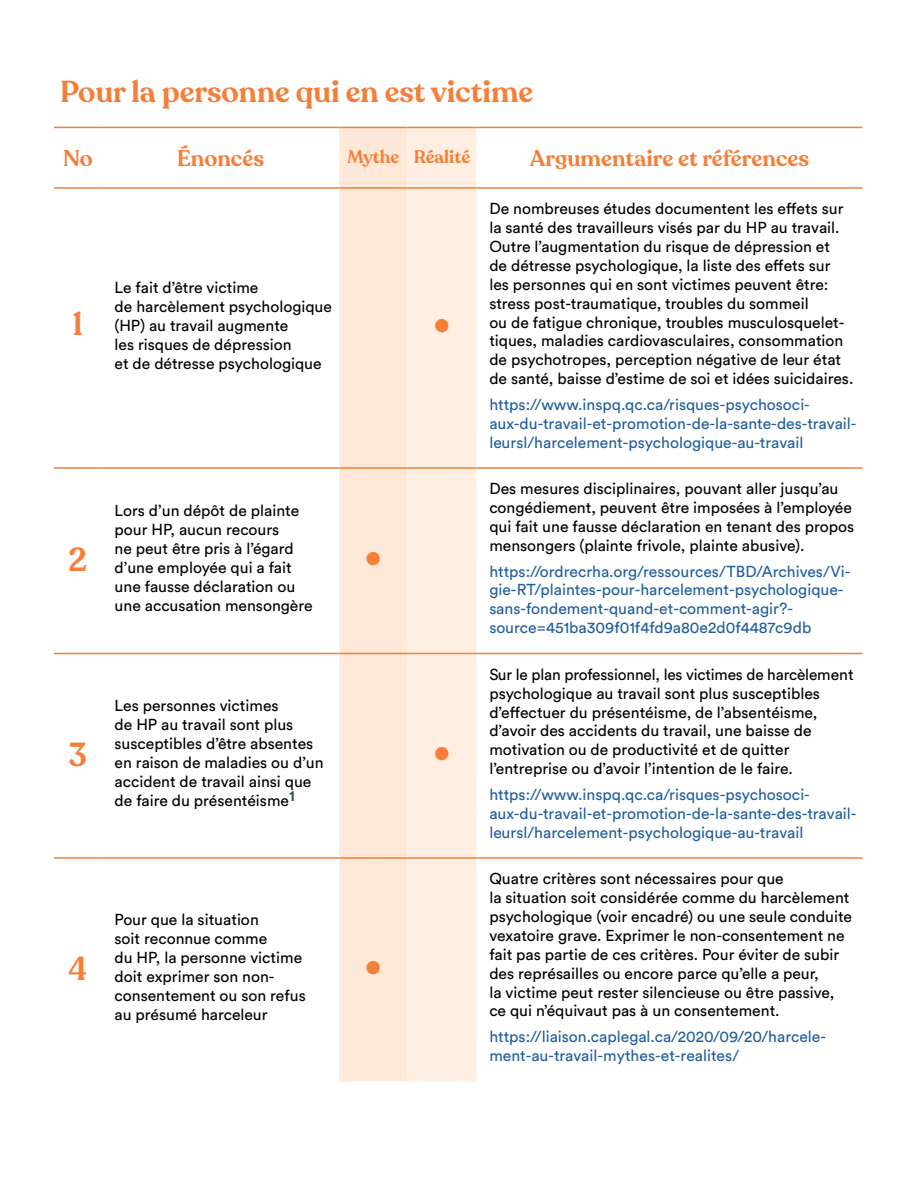
<style>
.page{position:relative;width:918px;height:1188px;background:#fff}
.page>*{position:absolute;margin:0;border:0;box-sizing:border-box;transform-origin:0 0}
.t1{font:600 33px "Recoleta";color:#f57f38;scale:.94 1}
.t2{font:600 30px "Recoleta";color:#f57f38}
.t3{font:600 22.5px "Recoleta";color:#f57f38}
.t4{font:600 18px "Recoleta";color:#f57f38}
.t5{font:18px "Circular Std";color:#f57f38}
.t6{font:15.75px/18.9px "Circular Std";color:#000}
.t7{font:15.75px/18.9px "Circular Std";color:#215e9e}
</style>
<div class="page">
<div style="left:339px;top:128px;width:68px;height:953px;background:#fee8d7"></div>
<div style="left:407px;top:128px;width:70px;height:953px;background:#ffefe3"></div>
<hr style="left:54px;top:127px;width:48px;height:1px;background:#f57f38">
<hr style="left:102px;top:127px;width:237px;height:1px;background:#f57f38">
<hr style="left:339px;top:127px;width:68px;height:1px;background:#f57f38">
<hr style="left:407px;top:127px;width:70px;height:1px;background:#f57f38">
<hr style="left:477px;top:127px;width:385px;height:1px;background:#f57f38">
<hr style="left:54px;top:857px;width:48px;height:2px;background:#f57f38">
<hr style="left:102px;top:857px;width:237px;height:2px;background:#f57f38">
<hr style="left:339px;top:857px;width:68px;height:2px;background:#f57f38">
<hr style="left:407px;top:857px;width:70px;height:2px;background:#f57f38">
<hr style="left:477px;top:857px;width:385px;height:2px;background:#f57f38">
<hr style="left:54px;top:187px;width:48px;height:2px;background:#f57f38">
<hr style="left:102px;top:187px;width:237px;height:2px;background:#f57f38">
<hr style="left:339px;top:187px;width:68px;height:2px;background:#f57f38">
<hr style="left:407px;top:187px;width:70px;height:2px;background:#f57f38">
<hr style="left:477px;top:187px;width:385px;height:2px;background:#f57f38">
<hr style="left:54px;top:467px;width:48px;height:2px;background:#f57f38">
<hr style="left:102px;top:467px;width:237px;height:2px;background:#f57f38">
<hr style="left:339px;top:467px;width:68px;height:2px;background:#f57f38">
<hr style="left:407px;top:467px;width:70px;height:2px;background:#f57f38">
<hr style="left:477px;top:467px;width:385px;height:2px;background:#f57f38">
<hr style="left:54px;top:653px;width:48px;height:1px;background:#f57f38">
<hr style="left:102px;top:653px;width:237px;height:1px;background:#f57f38">
<hr style="left:339px;top:653px;width:68px;height:1px;background:#f57f38">
<hr style="left:407px;top:653px;width:70px;height:1px;background:#f57f38">
<hr style="left:477px;top:653px;width:385px;height:1px;background:#f57f38">
<h2 class="t2" style="left:60px;top:73px;width:475px">Pour la personne qui en est victime</h2>
<h3 class="t3" style="left:63px;top:144px;width:31px">No</h3>
<h3 class="t3" style="left:177px;top:144px;width:89px">Énoncés</h3>
<p class="t4" style="left:347px;top:146px;width:124px">Mythe Réalité</p>
<h3 class="t3" style="left:530px;top:144px;width:281px">Argumentaire et références</h3>
<h1 class="t1" style="left:73px;top:303px;width:13px">1</h1>
<p class="t6" style="left:115px;top:278px;width:219px">Le fait d’être victime<br>de harcèlement psychologique (HP) au travail augmente<br>les risques de dépression<br>et de détresse psychologique</p>
<p class="t5" style="left:435px;top:315px;width:16px">●</p>
<p class="t6" style="left:489px;top:199px;width:366px">De nombreuses études documentent les effets sur la santé des travailleurs visés par du HP au travail.<br>Outre l’augmentation du risque de dépression et<br>de détresse psychologique, la liste des effets sur les personnes qui en sont victimes peuvent être: stress post-traumatique, troubles du sommeil<br>ou de fatigue chronique, troubles musculosquelet&shy;tiques, maladies cardiovasculaires, consommation de psychotropes, perception négative de leur état de santé, baisse d’estime de soi et idées suicidaires.</p>
<p class="t7" style="left:489px;top:395px;width:369px">https://www.inspq.qc.ca/risques-psychosoci&shy;aux-du-travail-et-promotion-de-la-sante-des-travail&shy;leursl/harcelement-psychologique-au-travail</p>
<h1 class="t1" style="left:69px;top:539px;width:21px">2</h1>
<p class="t6" style="left:115px;top:501px;width:200px">Lors d’un dépôt de plainte pour HP, aucun recours<br>ne peut être pris à l’égard d’une employée qui a fait une fausse déclaration ou une accusation mensongère</p>
<p class="t5" style="left:366px;top:547px;width:16px">●</p>
<p class="t6" style="left:489px;top:479px;width:366px">Des mesures disciplinaires, pouvant aller jusqu’au congédiement, peuvent être imposées à l’employée qui fait une fausse déclaration en tenant des propos mensongers (plainte frivole, plainte abusive).</p>
<p class="t7" style="left:489px;top:561px;width:363px">https://ordrecrha.org/ressources/TBD/Archives/Vi&shy;gie-RT/plaintes-pour-harcelement-psychologique&shy;sans-fondement-quand-et-comment-agir?- source=451ba309f01f4fd9a80e2d0f4487c9db</p>
<h1 class="t1" style="left:69px;top:734px;width:21px">3</h1>
<p class="t6" style="left:115px;top:696px;width:211px">Les personnes victimes<br>de HP au travail sont plus susceptibles d’être absentes en raison de maladies ou d’un accident de travail ainsi que de faire du présentéisme<sup>1</sup></p>
<p class="t5" style="left:435px;top:742px;width:16px">●</p>
<p class="t6" style="left:489px;top:665px;width:366px">Sur le plan professionnel, les victimes de harcèlement psychologique au travail sont plus susceptibles d’effectuer du présentéisme, de l’absentéisme, d’avoir des accidents du travail, une baisse de motivation ou de productivité et de quitter l’entreprise ou d’avoir l’intention de le faire.</p>
<p class="t7" style="left:489px;top:785px;width:369px">https://www.inspq.qc.ca/risques-psychosoci&shy;aux-du-travail-et-promotion-de-la-sante-des-travail&shy;leursl/harcelement-psychologique-au-travail</p>
<h1 class="t1" style="left:69px;top:948px;width:21px">4</h1>
<p class="t6" style="left:115px;top:910px;width:193px">Pour que la situation<br>soit reconnue comme<br>du HP, la personne victime doit exprimer son non&shy;consentement ou son refus au présumé harceleur</p>
<p class="t5" style="left:366px;top:956px;width:16px">●</p>
<p class="t6" style="left:489px;top:869px;width:364px">Quatre critères sont nécessaires pour que<br>la situation soit considérée comme du harcèlement psychologique (voir encadré) ou une seule conduite vexatoire grave. Exprimer le non-consentement ne fait pas partie de ces critères. Pour éviter de subir des représailles ou encore parce qu’elle a peur,<br>la victime peut rester silencieuse ou être passive, ce qui n’équivaut pas à un consentement.</p>
<p class="t7" style="left:489px;top:1027px;width:338px">https://liaison.caplegal.ca/2020/09/20/harcele&shy;ment-au-travail-mythes-et-realites/</p>
</div>
